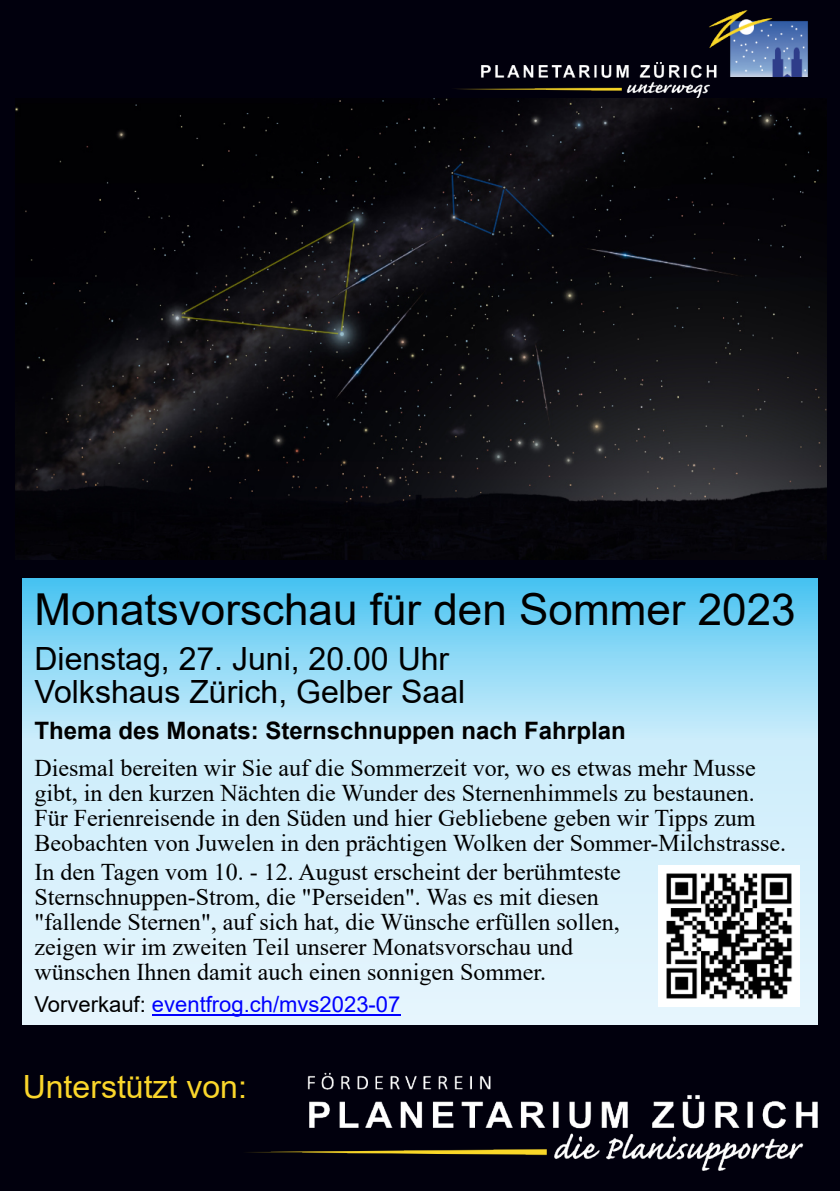
<style>
.page{position:relative;width:840px;height:1191px;background:#fff}
.page>*{position:absolute;margin:0;border:0;box-sizing:border-box;transform-origin:0 0}
.t1{font:44px "Arial";color:#000}
.t2{font:32px/33px "Arial";color:#000}
.t3{font:32px "Arial";color:#fad62b}
.t4{font:24px/25px "Times New Roman";color:#000}
.t5{font:700 24px "Arial";color:#000}
.t6{font:22px "Arial";color:#00f}
.s1{color:#000}
</style>
<div class="page">
<div style="left:0;top:0;width:839px;height:1191px;background:#01000d"></div>
<img style="left:218px;top:967px;width:600px;height:204px">
<img style="left:446px;top:10px;width:362px;height:89px">
<svg style="left:23px;top:578px;width:793px;height:446px"></svg>
<hr style="left:152px;top:1014px;width:248px;height:2px;background:#00f">
<img style="left:16px;top:99px;width:810px;height:460px">
<img style="left:658px;top:865px;width:141px;height:141px">
<h1 class="t1" style="left:34px;top:592px;width:762px">Monatsvorschau für den Sommer 2023</h1>
<h2 class="t2" style="left:34px;top:645px;width:432px">Dienstag, 27. Juni, 20.00 Uhr<br>Volkshaus Zürich, Gelber Saal</h2>
<p class="t5" style="left:34px;top:721px;width:592px">Thema des Monats: Sternschnuppen nach Fahrplan</p>
<p class="t4" style="left:34px;top:757px;width:752px">Diesmal bereiten wir Sie auf die Sommerzeit vor, wo es etwas mehr Musse gibt, in den kurzen Nächten die Wunder des Sternenhimmels zu bestaunen.<br>Für Ferienreisende in den Süden und hier Gebliebene geben wir Tipps zum Beobachten von Juwelen in den prächtigen Wolken der Sommer-Milchstrasse.</p>
<p class="t4" style="left:34px;top:861px;width:587px">In den Tagen vom 10. - 12. August erscheint der berühmteste Sternschnuppen-Strom, die "Perseiden". Was es mit diesen "fallende Sternen", auf sich hat, die Wünsche erfüllen sollen, zeigen wir im zweiten Teil unserer Monatsvorschau und wünschen Ihnen damit auch einen sonnigen Sommer.</p>
<p class="t6" style="left:34px;top:996px;width:367px"><span class="s1">Vorverkauf:</span> eventfrog.ch/mvs2023-07</p>
<h2 class="t3" style="left:23px;top:1075px;width:226px">Unterstützt von:</h2>
</div>
